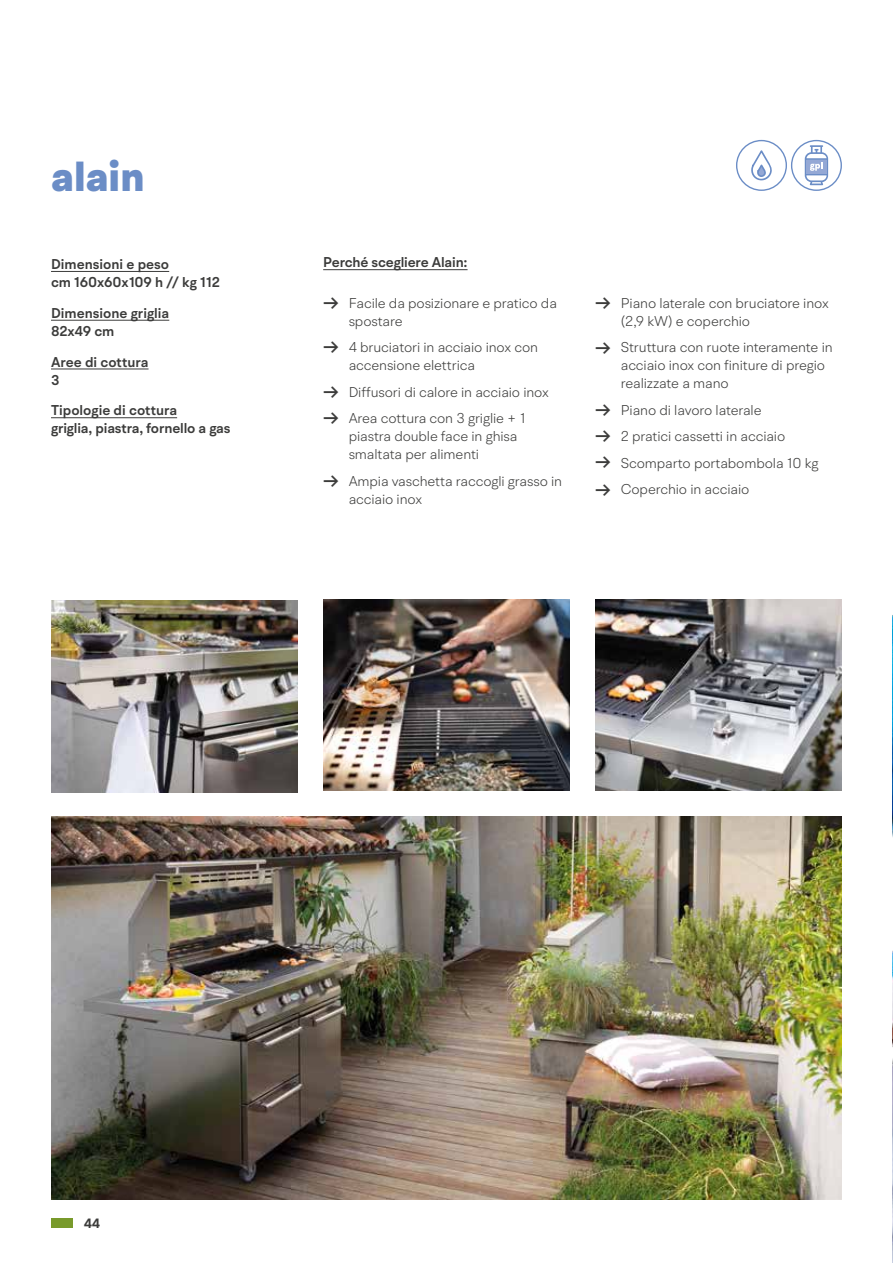
<style>
.page{position:relative;width:893px;height:1263px;background:#fff}
.page>*{position:absolute;margin:0;border:0;box-sizing:border-box;transform-origin:0 0}
.t1{font:900 42px "BR Hendrix";color:#6b8dc6}
.t2{font:22.5px/44.1px "BR Hendrix";color:#3c3c3b;text-align:justify}
.t3{font:300 14.25px/18px "BR Hendrix";letter-spacing:-.01em;color:#3c3c3b}
.t4{font:600 14.25px/18px "BR Hendrix";letter-spacing:-.01em;color:#3c3c3b}
.t5{font:700 13.5px "BR Hendrix";color:#3c3c3b}
</style>
<div class="page">
<img style="left:323px;top:600px;width:247px;height:191px">
<img style="left:595px;top:600px;width:247px;height:191px">
<img style="left:51px;top:816px;width:791px;height:383px">
<img style="left:51px;top:601px;width:247px;height:191px">
<div style="left:736px;top:140px;width:51px;height:51px;border:1px solid #6b8dc6;border-radius:50%"></div>
<svg style="left:751px;top:150px;width:21px;height:31px"></svg>
<div style="left:791px;top:140px;width:51px;height:51px;border:1px solid #6b8dc6;border-radius:50%"></div>
<svg style="left:805px;top:145px;width:23px;height:40px"></svg>
<hr style="left:892px;top:0;width:1px;height:1263px;background:#789a2b">
<img style="left:892px;top:311px;width:1px;height:952px">
<hr style="left:51px;top:271px;width:118px;height:1px;background:#3c3c3b">
<hr style="left:51px;top:320px;width:118px;height:1px;background:#3c3c3b">
<hr style="left:51px;top:369px;width:98px;height:1px;background:#3c3c3b">
<hr style="left:51px;top:417px;width:126px;height:1px;background:#3c3c3b">
<hr style="left:323px;top:269px;width:145px;height:1px;background:#3c3c3b">
<div style="left:51px;top:1218px;width:21px;height:10px;background:#789a2b"></div>
<h1 class="t1" style="left:51px;top:150px;width:95px">alain</h1>
<p class="t4" style="left:51px;top:255px;width:170px">Dimensioni e peso<br>cm 160x60x109 h // kg 112</p>
<p class="t4" style="left:51px;top:304px;width:120px">Dimensione griglia<br>82x49 cm</p>
<p class="t4" style="left:51px;top:353px;width:99px">Aree di cottura<br>3</p>
<p class="t4" style="left:51px;top:401px;width:181px">Tipologie di cottura<br>griglia, piastra, fornello a gas</p>
<p class="t4" style="left:323px;top:253px;width:146px">Perché scegliere Alain:</p>
<h2 class="t2" style="left:323px;top:282px;width:17px">→ → →</h2>
<h2 class="t2" style="left:323px;top:396px;width:17px">→</h2>
<p class="t3" style="left:349px;top:294px;width:210px">Facile da posizionare e pratico da spostare</p>
<p class="t3" style="left:349px;top:338px;width:191px">4 bruciatori in acciaio inox con accensione elettrica</p>
<p class="t3" style="left:349px;top:378px;width:202px;line-height:26.5px">Diffusori di calore in acciaio inox<br>Area cottura con 3 griglie + 1</p>
<p class="t3" style="left:349px;top:427px;width:170px">piastra double face in ghisa smaltata per alimenti</p>
<p class="t3" style="left:349px;top:472px;width:215px">Ampia vaschetta raccogli grasso in acciaio inox</p>
<h2 class="t2" style="left:323px;top:459px;width:17px">→</h2>
<h2 class="t2" style="left:595px;top:282px;width:17px">→ →</h2>
<h2 class="t2" style="left:595px;top:397px;width:17px;line-height:26.5px">→ → → →</h2>
<p class="t3" style="left:621px;top:294px;width:209px">Piano laterale con bruciatore inox (2,9 kW) e coperchio</p>
<p class="t3" style="left:621px;top:338px;width:213px">Struttura con ruote interamente in acciaio inox con finiture di pregio realizzate a mano</p>
<p class="t3" style="left:621px;top:396px;width:199px;line-height:26.5px">Piano di lavoro laterale<br>2 pratici cassetti in acciaio<br>Scomparto portabombola 10 kg</p>
<p class="t3" style="left:621px;top:480px;width:130px">Coperchio in acciaio</p>
<p class="t5" style="left:84px;top:1215px;width:18px">44</p>
</div>
